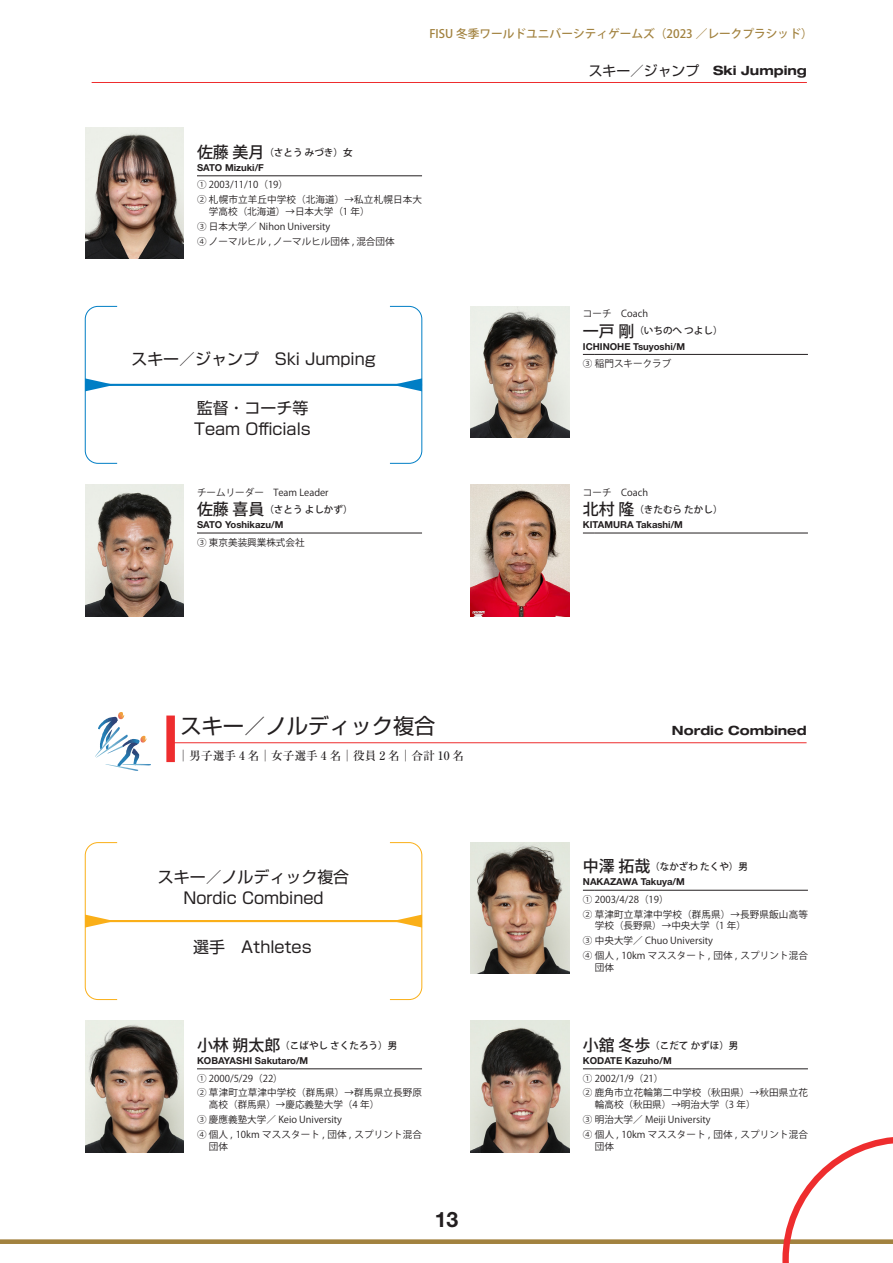
<style>
.page{position:relative;width:893px;height:1263px;background:#fff}
.page>*{position:absolute;margin:0;border:0;box-sizing:border-box;transform-origin:0 0}
.t1{font:21.3px "Shin Go Pro";color:#231f20}
.t2{font:700 21.3px "Helvetica Neue LT Std";color:#231f20}
.t3{font:15.9px "Shin Go Pro";color:#231f20}
.t4{font:700 expanded 12.75px "Helvetica Neue LT Std";color:#231f20}
.t5{font:500 11.7px "Koz Go Pro";color:#a2823f}
.t6{font:500 11.7px "Ryumin Pro";color:#231f20}
.プロフィール{font:9.6px "Koz Go Pro";color:#231f20}
.名前_英文{font:700 9.6px "Helvetica Neue LT Std";color:#231f20}
.なまえ{font:500 9.6px "Koz Go Pro";color:#231f20}
.s1{font-size:15.9px}
.s2{font-family:"Shin Go Pro";font-weight:400;font-stretch:normal;font-size:13.8px}
</style>
<div class="page">
<div style="left:0;top:1239px;width:893px;height:5px;background:#a2823f"></div>
<svg style="left:779px;top:1137px;width:114px;height:126px"></svg>
<img style="left:85px;top:128px;width:99px;height:131px">
<img style="left:85px;top:485px;width:99px;height:132px">
<img style="left:85px;top:1020px;width:99px;height:132px">
<img style="left:471px;top:306px;width:98px;height:131px">
<img style="left:471px;top:485px;width:98px;height:132px">
<img style="left:471px;top:842px;width:98px;height:132px">
<img style="left:471px;top:1020px;width:98px;height:132px">
<svg style="left:197px;top:176px;width:12px;height:1px"></svg>
<hr style="left:209px;top:176px;width:213px;height:1px;background:#231f20">
<svg style="left:197px;top:533px;width:12px;height:1px"></svg>
<hr style="left:209px;top:533px;width:213px;height:1px;background:#231f20">
<svg style="left:197px;top:1068px;width:12px;height:1px"></svg>
<hr style="left:209px;top:1068px;width:213px;height:1px;background:#231f20">
<svg style="left:583px;top:354px;width:12px;height:1px"></svg>
<hr style="left:595px;top:354px;width:213px;height:1px;background:#231f20">
<svg style="left:583px;top:533px;width:12px;height:1px"></svg>
<hr style="left:595px;top:533px;width:213px;height:1px;background:#231f20">
<svg style="left:583px;top:890px;width:12px;height:1px"></svg>
<hr style="left:595px;top:890px;width:213px;height:1px;background:#231f20">
<svg style="left:583px;top:1068px;width:12px;height:1px"></svg>
<hr style="left:595px;top:1068px;width:213px;height:1px;background:#231f20">
<hr style="left:92px;top:82px;width:715px;height:1px;background:#ee2d2e">
<hr style="left:85px;top:384px;width:337px;height:2px;background:#007ec5">
<svg style="left:85px;top:306px;width:33px;height:158px"></svg>
<svg style="left:389px;top:306px;width:33px;height:158px"></svg>
<div style="left:166px;top:715px;width:9px;height:47px;background:#ee2d2e"></div>
<hr style="left:173px;top:742px;width:634px;height:1px;background:#ee2d2e">
<hr style="left:85px;top:920px;width:337px;height:2px;background:#faaf18">
<svg style="left:85px;top:842px;width:33px;height:158px"></svg>
<svg style="left:389px;top:842px;width:33px;height:158px"></svg>
<svg style="left:95px;top:712px;width:56px;height:59px"></svg>
<p class="t5" style="left:429px;top:26px;width:385px">FISU 冬季ワールドユニバーシティゲームズ（2023 ／レークプラシッド）</p>
<p class="なまえ" style="left:197px;top:146px;width:157px"><span class="s1">佐藤 美月</span>（さとう みづき）女</p>
<p class="名前_英文" style="left:197px;top:162px;width:68px">SATO Mizuki/F</p>
<p class="プロフィール" style="left:197px;top:179px;width:93px">① 2003/11/10（19）</p>
<p class="プロフィール" style="left:197px;top:194px;width:226px">② 札幌市立羊丘中学校（北海道）→私立札幌日本大</p>
<p class="プロフィール" style="left:209px;top:205px;width:162px">学高校（北海道）→日本大学（1 年）</p>
<p class="プロフィール" style="left:197px;top:220px;width:135px">③ 日本大学／ Nihon University</p>
<p class="プロフィール" style="left:197px;top:235px;width:199px">④ ノーマルヒル , ノーマルヒル団体 , 混合団体</p>
<p class="t3" style="left:131px;top:346px;width:246px">スキー／ジャンプ　Ski Jumping</p>
<p class="t3" style="left:197px;top:395px;width:113px">監督・コーチ等</p>
<p class="t3" style="left:194px;top:416px;width:118px">Team Officials</p>
<p class="プロフィール" style="left:197px;top:486px;width:133px">チームリーダー　Team Leader</p>
<p class="なまえ" style="left:197px;top:503px;width:157px"><span class="s1">佐藤 喜員</span>（さとう よしかず）</p>
<p class="名前_英文" style="left:197px;top:519px;width:88px">SATO Yoshikazu/M</p>
<p class="プロフィール" style="left:197px;top:536px;width:109px">③ 東京美装興業株式会社</p>
<p class="t1" style="left:180px;top:708px;width:257px">スキー／ノルディック複合</p>
<p class="t6" style="left:178px;top:746px;width:288px">│男子選手 4 名│女子選手 4 名│役員 2 名│合計 10 名</p>
<p class="t3" style="left:158px;top:864px;width:193px">スキー／ノルディック複合</p>
<p class="t3" style="left:184px;top:885px;width:141px">Nordic Combined</p>
<p class="t3" style="left:193px;top:934px;width:120px">選手　Athletes</p>
<p class="なまえ" style="left:197px;top:1039px;width:202px"><span class="s1">小林 朔太郎</span>（こばやし さくたろう）男</p>
<p class="名前_英文" style="left:197px;top:1055px;width:113px">KOBAYASHI Sakutaro/M</p>
<p class="プロフィール" style="left:197px;top:1072px;width:87px">① 2000/5/29（22）</p>
<p class="プロフィール" style="left:197px;top:1087px;width:226px">② 草津町立草津中学校（群馬県）→群馬県立長野原</p>
<p class="プロフィール" style="left:209px;top:1098px;width:172px">高校（群馬県）→慶応義塾大学（4 年）</p>
<p class="プロフィール" style="left:197px;top:1113px;width:146px">③ 慶應義塾大学／ Keio University</p>
<p class="プロフィール" style="left:197px;top:1128px;width:226px">④ 個人 , 10km マススタート , 団体 , スプリント混合</p>
<p class="プロフィール" style="left:209px;top:1140px;width:21px">団体</p>
<p class="t2" style="left:435px;top:1206px;width:25px">13</p>
<p class="t4" style="left:589px;top:62px;width:220px"><span class="s2">スキー／ジャンプ　</span>Ski Jumping</p>
<p class="プロフィール" style="left:583px;top:307px;width:67px">コーチ　Coach</p>
<p class="なまえ" style="left:583px;top:324px;width:141px"><span class="s1">一戸 剛</span>（いちのへ つよし）</p>
<p class="名前_英文" style="left:583px;top:340px;width:104px">ICHINOHE Tsuyoshi/M</p>
<p class="プロフィール" style="left:583px;top:357px;width:90px">③ 稲門スキークラブ</p>
<p class="プロフィール" style="left:583px;top:486px;width:67px">コーチ　Coach</p>
<p class="なまえ" style="left:583px;top:503px;width:141px"><span class="s1">北村 隆</span>（きたむら たかし）</p>
<p class="名前_英文" style="left:583px;top:519px;width:102px">KITAMURA Takashi/M</p>
<p class="t4" style="left:672px;top:722px;width:136px">Nordic Combined</p>
<p class="なまえ" style="left:583px;top:860px;width:167px"><span class="s1">中澤 拓哉</span>（なかざわ たくや）男</p>
<p class="名前_英文" style="left:583px;top:876px;width:103px">NAKAZAWA Takuya/M</p>
<p class="プロフィール" style="left:583px;top:893px;width:87px">① 2003/4/28（19）</p>
<p class="プロフィール" style="left:583px;top:908px;width:226px">② 草津町立草津中学校（群馬県）→長野県飯山高等</p>
<p class="プロフィール" style="left:595px;top:920px;width:153px">学校（長野県）→中央大学（1 年）</p>
<p class="プロフィール" style="left:583px;top:935px;width:132px">③ 中央大学／ Chuo University</p>
<p class="プロフィール" style="left:583px;top:949px;width:226px">④ 個人 , 10km マススタート , 団体 , スプリント混合</p>
<p class="プロフィール" style="left:595px;top:961px;width:21px">団体</p>
<p class="なまえ" style="left:583px;top:1039px;width:157px"><span class="s1">小舘 冬歩</span>（こだて かずほ）男</p>
<p class="名前_英文" style="left:583px;top:1055px;width:90px">KODATE Kazuho/M</p>
<p class="プロフィール" style="left:583px;top:1072px;width:82px">① 2002/1/9（21）</p>
<p class="プロフィール" style="left:583px;top:1087px;width:226px">② 鹿角市立花輪第二中学校（秋田県）→秋田県立花</p>
<p class="プロフィール" style="left:595px;top:1098px;width:162px">輪高校（秋田県）→明治大学（3 年）</p>
<p class="プロフィール" style="left:583px;top:1113px;width:129px">③ 明治大学／ Meiji University</p>
<p class="プロフィール" style="left:583px;top:1128px;width:226px">④ 個人 , 10km マススタート , 団体 , スプリント混合</p>
<p class="プロフィール" style="left:595px;top:1140px;width:21px">団体</p>
</div>
